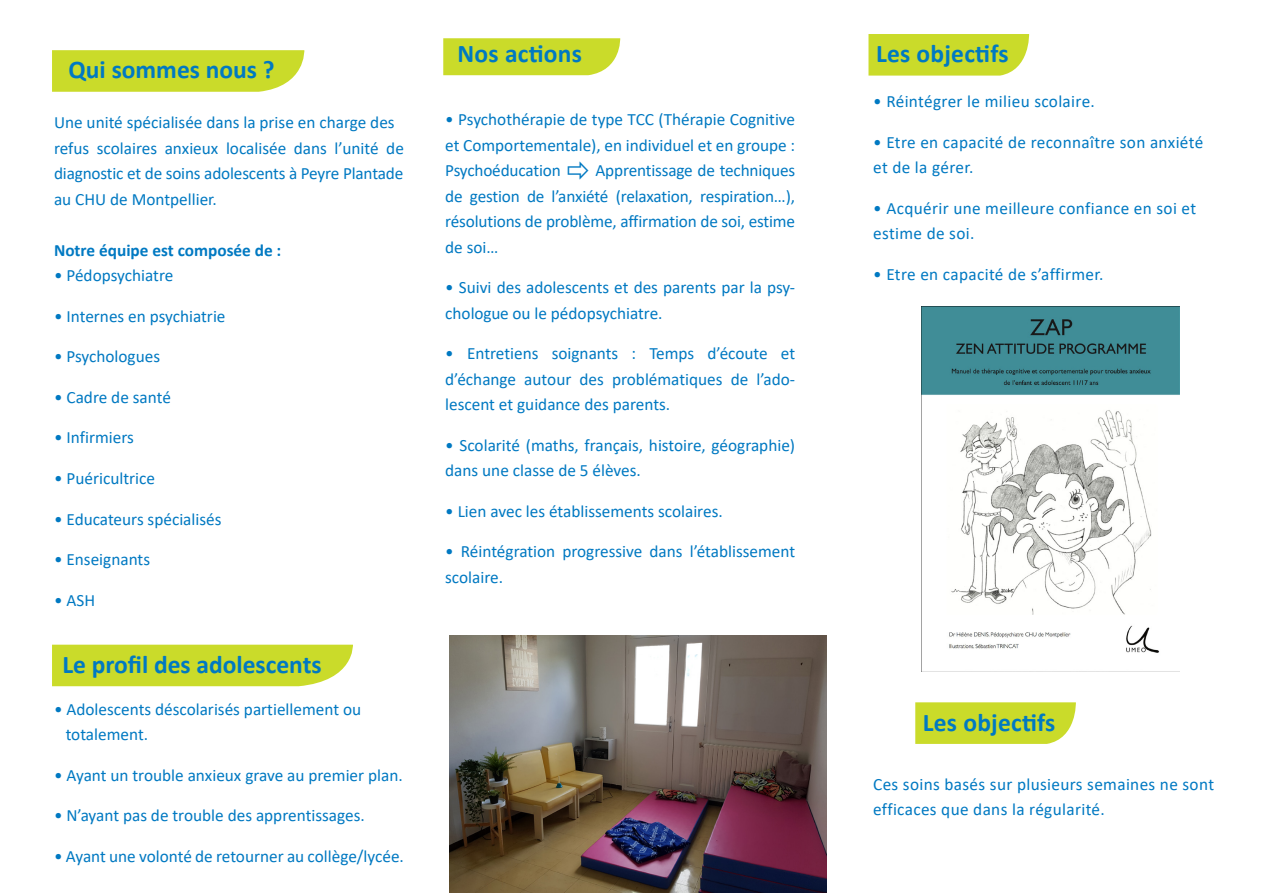
<style>
.page{position:relative;width:1263px;height:893px;background:#fff}
.page>*{position:absolute;margin:0;border:0;box-sizing:border-box;transform-origin:0 0}
.t1{font:700 25.5px "Calibri";color:#0079c2}
.t2{font:17.25px/25.5px "Calibri";color:#0079c2}
.t3{font:17.25px "Calibri";letter-spacing:.02em;color:#0079c2}
.t4{font:700 17.25px "Calibri";color:#0079c2}
</style>
<div class="page">
<svg style="left:52px;top:50px;width:253px;height:42px;background:#ccdc35"></svg>
<svg style="left:443px;top:38px;width:178px;height:37px;background:#ccdc35"></svg>
<svg style="left:868px;top:34px;width:162px;height:42px;background:#cddd36"></svg>
<div style="left:52px;top:645px;width:301px;height:41px;background:#cadb2a"></div>
<img style="left:450px;top:636px;width:376px;height:257px">
<img style="left:921px;top:307px;width:259px;height:365px">
<svg style="left:915px;top:702px;width:161px;height:42px;background:#ccdc35"></svg>
<p class="t1" style="left:68px;top:52px;width:208px">Qui sommes nous ?</p>
<p class="t2" style="left:54px;top:110px;width:342px">Une unité spécialisée dans la prise en charge des</p>
<p class="t2" style="left:54px;top:135px;width:351px">refus scolaires anxieux localisée dans l’unité de diagnostic et de soins adolescents à Peyre Plantade</p>
<p class="t2" style="left:54px;top:186px;width:164px">au CHU de Montpellier.</p>
<p class="t4" style="left:54px;top:238px;width:229px">Notre équipe est composée de :</p>
<p class="t2" style="left:54px;top:263px;width:121px">• Pédopsychiatre</p>
<p class="t2" style="left:54px;top:303px;width:173px">• Internes en psychiatrie</p>
<p class="t2" style="left:54px;top:344px;width:108px">• Psychologues</p>
<p class="t2" style="left:54px;top:384px;width:118px">• Cadre de santé</p>
<p class="t2" style="left:54px;top:425px;width:81px">• Infirmiers</p>
<p class="t2" style="left:54px;top:465px;width:102px">• Puéricultrice</p>
<p class="t2" style="left:54px;top:506px;width:169px">• Educateurs spécialisés</p>
<p class="t2" style="left:54px;top:546px;width:98px">• Enseignants</p>
<p class="t2" style="left:54px;top:587px;width:43px">• ASH</p>
<p class="t1" style="left:62px;top:646px;width:261px">Le profil des adolescents</p>
<p class="t2" style="left:54px;top:696px;width:309px">• Adolescents déscolarisés partiellement ou</p>
<p class="t2" style="left:66px;top:721px;width:84px">totalement.</p>
<p class="t2" style="left:54px;top:762px;width:350px">• Ayant un trouble anxieux grave au premier plan.</p>
<p class="t2" style="left:54px;top:802px;width:312px">• N’ayant pas de trouble des apprentissages.</p>
<p class="t2" style="left:54px;top:843px;width:351px">• Ayant une volonté de retourner au collège/lycée.</p>
<p class="t1" style="left:457px;top:36px;width:126px">Nos actions</p>
<p class="t2" style="left:445px;top:106px;width:351px;text-align:justify">• Psychothérapie de type TCC (Thérapie Cognitive et Comportementale), en individuel et en groupe :<br>Psychoéducation</p>
<p class="t2" style="left:445px;top:157px;width:351px;text-align:justify;text-indent:150px">Apprentissage de techniques de gestion de l’anxiété (relaxation, respiration…), résolutions de problème, affirmation de soi, estime de soi…</p>
<p class="t2" style="left:445px;top:274px;width:351px">• Suivi des adolescents et des parents par la psy&shy;chologue ou le pédopsychiatre.</p>
<p class="t2" style="left:445px;top:340px;width:351px;text-align:justify">• Entretiens soignants : Temps d’écoute et d’échange autour des problématiques de l’ado&shy;lescent et guidance des parents.</p>
<p class="t2" style="left:445px;top:432px;width:351px">• Scolarité (maths, français, histoire, géographie) dans une classe de 5 élèves.</p>
<p class="t2" style="left:445px;top:498px;width:279px">• Lien avec les établissements scolaires.</p>
<p class="t2" style="left:445px;top:538px;width:351px">• Réintégration progressive dans l’établissement scolaire.</p>
<p class="t1" style="left:876px;top:36px;width:134px">Les objectifs</p>
<p class="t3" style="left:873px;top:89px;width:223px">• Réintégrer le milieu scolaire.</p>
<p class="t3" style="left:873px;top:130px;width:332px">• Etre en capacité de reconnaître son anxiété</p>
<p class="t3" style="left:873px;top:155px;width:102px">et de la gérer.</p>
<p class="t3" style="left:873px;top:196px;width:324px">• Acquérir une meilleure confiance en soi et</p>
<p class="t3" style="left:873px;top:221px;width:103px">estime de soi.</p>
<p class="t3" style="left:873px;top:262px;width:232px">• Etre en capacité de s’affirmer.</p>
<p class="t1" style="left:923px;top:704px;width:134px">Les objectifs</p>
<p class="t3" style="left:873px;top:772px;width:342px">Ces soins basés sur plusieurs semaines ne sont</p>
<p class="t3" style="left:873px;top:797px;width:233px">efficaces que dans la régularité.</p>
</div>
